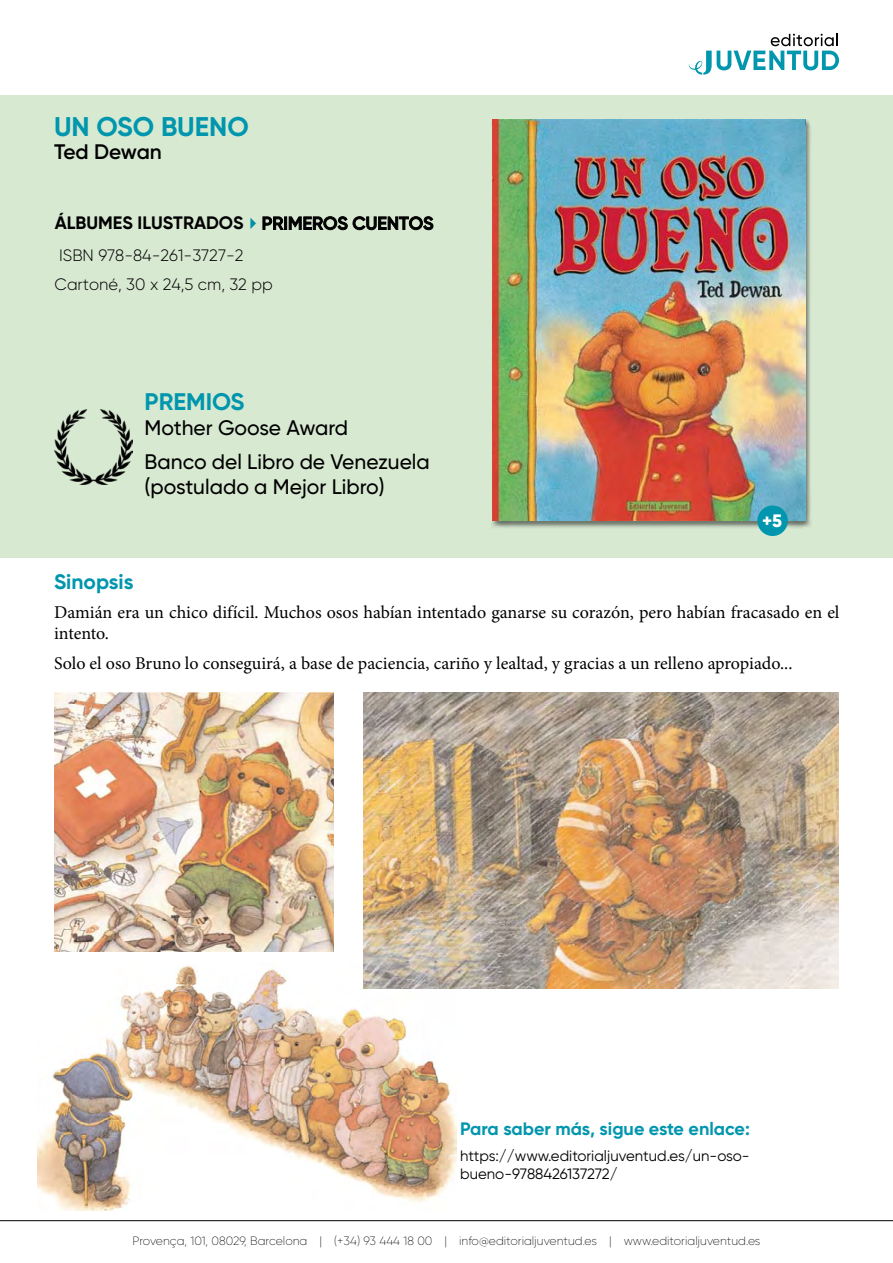
<style>
.page{position:relative;width:893px;height:1263px;background:#fff}
.page>*{position:absolute;margin:0;border:0;box-sizing:border-box;transform-origin:0 0}
.t1{font:700 27px "Gilroy";color:#0096ae}
.t2{font:700 24px "Gilroy";color:#0096ae}
.t3{font:500 21px/33.8px "Gilroy";color:#000}
.t4{font:600 21px "Gilroy";letter-spacing:-.01em;color:#000}
.t5{font:700 21px "Gilroy";color:#0096ae}
.t6{font:18px/21px "Minion Pro";color:#000}
.t7{font:700 18px "Gilroy";color:#000}
.t8{font:700 18px "Gilroy";color:#0096ae}
.t9{font:800 18px "Gilroy";color:#fff}
.t10{font:300 16.5px/29.1px "Gilroy";color:#000}
.t11{font:15px/18px "Gilroy";color:#000}
.t12{font:200 12px "Gilroy";color:#000}
.s1{color:#0091a6}
.s2{font-weight:600}
</style>
<div class="page">
<img style="left:37px;top:965px;width:419px;height:245px">
<div style="left:0;top:95px;width:893px;height:462px;background:#d8e9d2"></div>
<img style="left:54px;top:409px;width:79px;height:75px">
<svg style="left:689px;top:33px;width:150px;height:42px"></svg>
<hr style="left:0;top:1220px;width:893px;height:1px;background:#000">
<div style="left:491px;top:119px;width:320px;height:409px;background:#000;opacity:.5"></div>
<img style="left:493px;top:119px;width:312px;height:402px">
<div style="left:757px;top:505px;width:31px;height:31px;background:#0096ae;border-radius:50%"></div>
<img style="left:363px;top:692px;width:476px;height:297px">
<img style="left:55px;top:692px;width:279px;height:259px">
<h1 class="t1" style="left:54px;top:110px;width:196px">UN OSO BUENO</h1>
<p class="t4" style="left:54px;top:138px;width:109px">Ted Dewan</p>
<p class="t7" style="left:55px;top:212px;width:380px">ÁLBUMES ILUSTRADOS<span class="s1">✔</span><span class="s2">PRIMEROS CUENTOS</span></p>
<p class="t10" style="left:55px;top:240px;width:220px">ISBN 978-84-261-3727-2<br>Cartoné, 30 x 24,5 cm, 32 pp</p>
<h2 class="t2" style="left:145px;top:387px;width:102px">PREMIOS</h2>
<p class="t3" style="left:145px;top:411px;width:287px">Mother Goose Award<br>Banco del Libro de Venezuela</p>
<p class="t3" style="left:145px;top:470px;width:242px">(postulado a Mejor Libro)</p>
<p class="t9" style="left:762px;top:510px;width:21px">+5</p>
<p class="t5" style="left:54px;top:568px;width:81px">Sinopsis</p>
<p class="t6" style="left:54px;top:602px;width:787px">Damián era un chico difícil. Muchos osos habían intentado ganarse su corazón, pero habían fracasado en el intento.</p>
<p class="t6" style="left:54px;top:653px;width:740px">Solo el oso Bruno lo conseguirá, a base de paciencia, cariño y lealtad, y gracias a un relleno apropiado...</p>
<p class="t8" style="left:460px;top:1117px;width:291px">Para saber más, sigue este enlace:</p>
<p class="t11" style="left:460px;top:1147px;width:291px">https://www.editorialjuventud.es/un-oso&shy;bueno-9788426137272/</p>
<p class="t12" style="left:133px;top:1234px;width:629px">Provença, 101, 08029, Barcelona | (+34) 93 444 18 00 | info@editorialjuventud.es | www.editorialjuventud.es</p>
</div>
